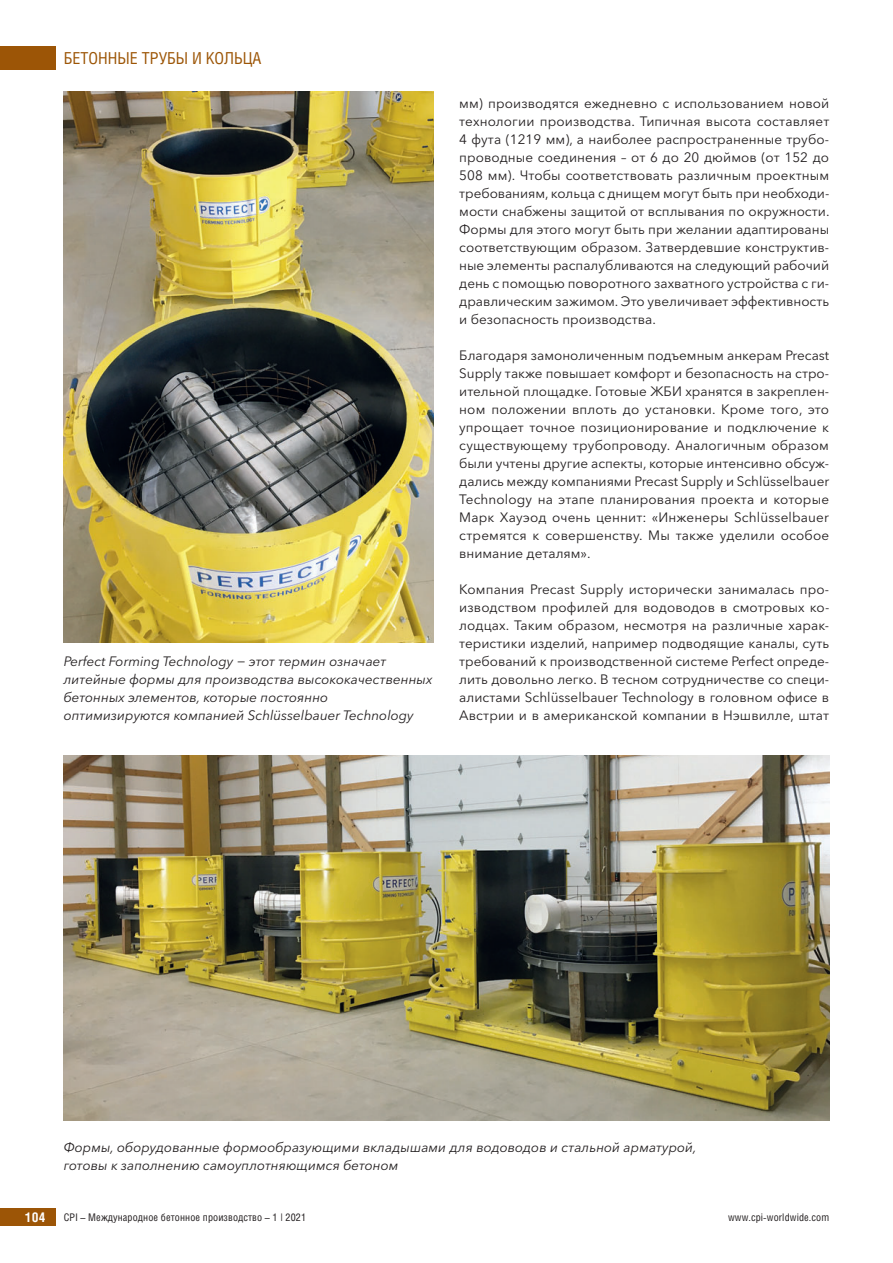
<style>
.page{position:relative;width:893px;height:1263px;background:#fff}
.page>*{position:absolute;margin:0;border:0;box-sizing:border-box;transform-origin:0 0}
.t1{font:16.5px "Helios Cond";color:#9c5506}
.t2{font:13.5px/18px "Avenir Next Cyr";letter-spacing:.005em;color:#231f20;text-align:justify}
.t3{font:italic 13.5px/18px "Avenir Next Cyr";color:#231f20}
.t4{font:700 13.5px "Helios Cond";color:#fff}
.t5{font:10.5px "Helios Cond";letter-spacing:.01em;color:#231f20}
</style>
<div class="page">
<div style="left:0;top:47px;width:55px;height:23px;background:#9c5506"></div>
<div style="left:0;top:1208px;width:55px;height:18px;background:#9c5506"></div>
<img style="left:64px;top:91px;width:370px;height:551px">
<img style="left:64px;top:755px;width:765px;height:365px">
<p class="t1" style="left:64px;top:52px;width:199px">БЕТОННЫЕ ТРУБЫ И КОЛЬЦА</p>
<p class="t3" style="left:64px;top:654px;width:370px">Perfect Forming Technology − этот термин означает литейные формы для производства высококачественных бетонных элементов, которые постоянно оптимизируются компанией Schlüsselbauer Technology</p>
<p class="t2" style="left:459px;top:96px;width:372px">мм) производятся ежедневно с использованием новой технологии производства. Типичная высота составляет 4 фута (1219 мм), а наиболее распространенные трубо&shy;проводные соединения – от 6 до 20 дюймов (от 152 до 508 мм). Чтобы соответствовать различным проектным требованиям, кольца с днищем могут быть при необходи&shy;мости снабжены защитой от всплывания по окружности.<br>Формы для этого могут быть при желании адаптированы соответствующим образом. Затвердевшие конструктив&shy;ные элементы распалубливаются на следующий рабочий день с помощью поворотного захватного устройства с ги&shy;дравлическим зажимом. Это увеличивает эффективность и безопасность производства.</p>
<p class="t2" style="left:459px;top:347px;width:371px">Благодаря замоноличенным подъемным анкерам Precast Supply также повышает комфорт и безопасность на стро&shy;ительной площадке. Готовые ЖБИ хранятся в закреплен&shy;ном положении вплоть до установки. Кроме того, это упрощает точное позиционирование и подключение к существующему трубопроводу. Аналогичным образом были учтены другие аспекты, которые интенсивно обсуж&shy;дались между компаниями Precast Supply и Schlüsselbauer Technology на этапе планирования проекта и которые Марк Хауэод очень ценнит: «Инженеры Schlüsselbauer стремятся к совершенству. Мы также уделили особое внимание деталям».</p>
<p class="t2" style="left:459px;top:581px;width:372px">Компания Precast Supply исторически занималась про&shy;изводством профилей для водоводов в смотровых ко&shy;лодцах. Таким образом, несмотря на различные харак&shy;теристики изделий, например подводящие каналы, суть требований к производственной системе Perfect опреде&shy;лить довольно легко. В тесном сотрудничестве со специ&shy;алистами Schlüsselbauer Technology в головном офисе в Австрии и в американской компании в Нэшвилле, штат</p>
<p class="t3" style="left:64px;top:1139px;width:634px">Формы, оборудованные формообразующими вкладышами для водоводов и стальной арматурой, готовы к заполнению самоуплотняющимся бетоном</p>
<p class="t4" style="left:25px;top:1209px;width:22px">104</p>
<p class="t5" style="left:64px;top:1213px;width:244px">CPI – Международное бетонное производство – 1 | 2021</p>
<p class="t5" style="left:728px;top:1213px;width:103px">www.cpi-worldwide.com</p>
</div>
